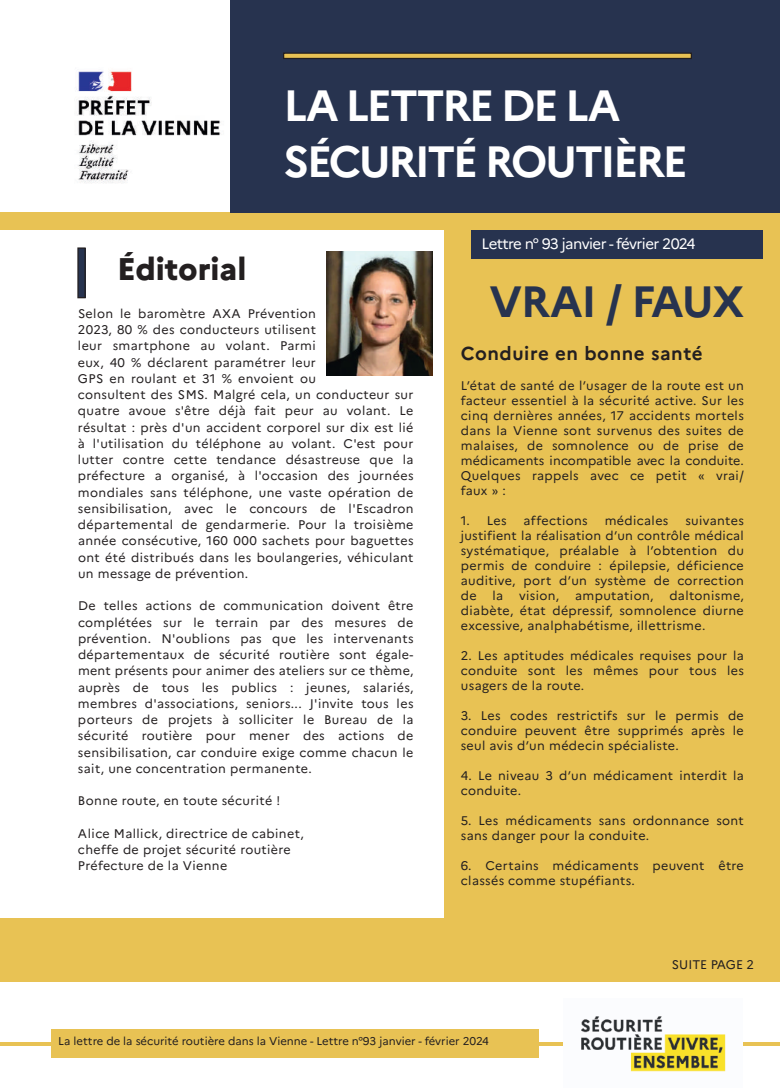
<style>
.page{position:relative;width:780px;height:1088px;background:#fff}
.page>*{position:absolute;margin:0;border:0;box-sizing:border-box;transform-origin:0 0}
.t1{font:700 43.75px/56.2px "Marianne";letter-spacing:-.06em;color:#fff}
.t2{font:700 43.75px "Marianne";letter-spacing:-.035em;color:#27334f}
.t3{font:800 31.25px "Marianne";color:#231f20}
.t4{font:700 18.75px "Marianne";letter-spacing:.025em;color:#231f20}
.t5{font:15px "Marianne";letter-spacing:-.04em;color:#fff}
.t6{font:12.5px/16.2px "Marianne";letter-spacing:.03em;color:#231f20;text-align:justify}
.t7{font:12.5px "Marianne";color:#231f20}
.t8{font:11.25px "Marianne";color:#231f20}
</style>
<div class="page">
<img style="left:77px;top:71px;width:144px;height:112px">
<div style="left:0;top:213px;width:780px;height:768px;background:#e8c254"></div>
<div style="left:230px;top:0;width:550px;height:213px;background:#27334f"></div>
<div style="left:283px;top:53px;width:408px;height:5px;background:#e8c254"></div>
<div style="left:283px;top:53px;width:409px;height:6px;border:1px solid #231f20"></div>
<div style="left:0;top:230px;width:443px;height:688px;background:#fff"></div>
<hr style="left:0;top:1042px;width:780px;height:3px;background:#e8c254">
<div style="left:51px;top:1029px;width:488px;height:29px;background:#e8c254"></div>
<img style="left:563px;top:1016px;width:179px;height:56px">
<div style="left:471px;top:230px;width:291px;height:29px;background:#27334f"></div>
<img style="left:326px;top:252px;width:106px;height:124px">
<div style="left:78px;top:248px;width:7px;height:50px;background:#27334f"></div>
<div style="left:77px;top:247px;width:9px;height:51px;border:1px solid #231f20"></div>
<h2 class="t3" style="left:117px;top:249px;width:131px">Éditorial</h2>
<h1 class="t1" style="left:283px;top:77px;width:406px">LA LETTRE DE LA<br>SÉCURITÉ ROUTIÈRE</h1>
<p class="t5" style="left:481px;top:234px;width:215px">Lettre n° 93 janvier - février 2024</p>
<p class="t6" style="left:78px;top:305px;width:337px;text-align:left">Selon le baromètre AXA Prévention<br>2023, 80 % des conducteurs utilisent<br>leur smartphone au volant. Parmi<br>eux, 40 % déclarent paramétrer leur<br>GPS en roulant et 31 % envoient ou<br>consultent des SMS. Malgré cela, un conducteur sur quatre avoue s'être déjà fait peur au volant. Le résultat : près d'un accident corporel sur dix est lié à l'utilisation du téléphone au volant. C'est pour lutter contre cette tendance désastreuse que la préfecture a organisé, à l'occasion des journées mondiales sans téléphone, une vaste opération de sensibilisation, avec le concours de l'Escadron départemental de gendarmerie. Pour la troisième année consécutive, 160 000 sachets pour baguettes ont été distribués dans les boulangeries, véhiculant un message de prévention.</p>
<p class="t6" style="left:78px;top:598px;width:337px">De telles actions de communication doivent être complétées sur le terrain par des mesures de prévention. N'oublions pas que les intervenants départementaux de sécurité routière sont égale&shy;ment présents pour animer des ateliers sur ce thème, auprès de tous les publics : jeunes, salariés, membres d'associations, seniors... J'invite tous les porteurs de projets à solliciter le Bureau de la sécurité routière pour mener des actions de sensibilisation, car conduire exige comme chacun le sait, une concentration permanente.</p>
<p class="t6" style="left:78px;top:793px;width:204px">Bonne route, en toute sécurité !</p>
<p class="t6" style="left:78px;top:825px;width:227px;text-align:left">Alice Mallick, directrice de cabinet, cheffe de projet sécurité routière<br>Préfecture de la Vienne</p>
<h1 class="t2" style="left:489px;top:275px;width:256px">VRAI / FAUX</h1>
<h3 class="t4" style="left:461px;top:342px;width:243px">Conduire en bonne santé</h3>
<p class="t6" style="left:461px;top:378px;width:284px;line-height:15px">L’état de santé de l’usager de la route est un facteur essentiel à la sécurité active. Sur les cinq dernières années, 17 accidents mortels dans la Vienne sont survenus des suites de malaises, de somnolence ou de prise de médicaments incompatible avec la conduite.<br>Quelques rappels avec ce petit « vrai/ faux » :</p>
<p class="t6" style="left:461px;top:512px;width:47px">1. Les</p>
<p class="t6" style="left:523px;top:512px;width:66px">affections</p>
<p class="t6" style="left:604px;top:512px;width:65px">médicales</p>
<p class="t6" style="left:461px;top:513px;width:284px;line-height:15px;text-indent:224px">suivantes justifient la réalisation d’un contrôle médical systématique, préalable à l’obtention du permis de conduire : épilepsie, déficience auditive, port d’un système de correction de</p>
<p class="t6" style="left:461px;top:588px;width:284px;line-height:15px;text-indent:208px">daltonisme, diabète, état dépressif, somnolence diurne excessive, analphabétisme, illettrisme.</p>
<p class="t6" style="left:461px;top:648px;width:284px;line-height:15px">2. Les aptitudes médicales requises pour la conduite sont les mêmes pour tous les usagers de la route.</p>
<p class="t6" style="left:461px;top:708px;width:284px;line-height:15px">3. Les codes restrictifs sur le permis de conduire peuvent être supprimés après le seul avis d’un médecin spécialiste.</p>
<p class="t6" style="left:461px;top:768px;width:284px;line-height:15px">4. Le niveau 3 d’un médicament interdit la conduite.</p>
<p class="t6" style="left:461px;top:813px;width:284px;line-height:15px">5. Les médicaments sans ordonnance sont sans danger pour la conduite.</p>
<p class="t6" style="left:461px;top:858px;width:284px;line-height:15px">6. Certains médicaments peuvent être classés comme stupéfiants.</p>
<p class="t6" style="left:492px;top:587px;width:12px">la</p>
<p class="t6" style="left:519px;top:587px;width:42px">vision,</p>
<p class="t6" style="left:575px;top:587px;width:80px">amputation,</p>
<p class="t7" style="left:672px;top:957px;width:83px">SUITE PAGE 2</p>
<p class="t8" style="left:58px;top:1034px;width:432px">La lettre de la sécurité routière dans la Vienne - Lettre n°93 janvier - février 2024</p>
</div>
